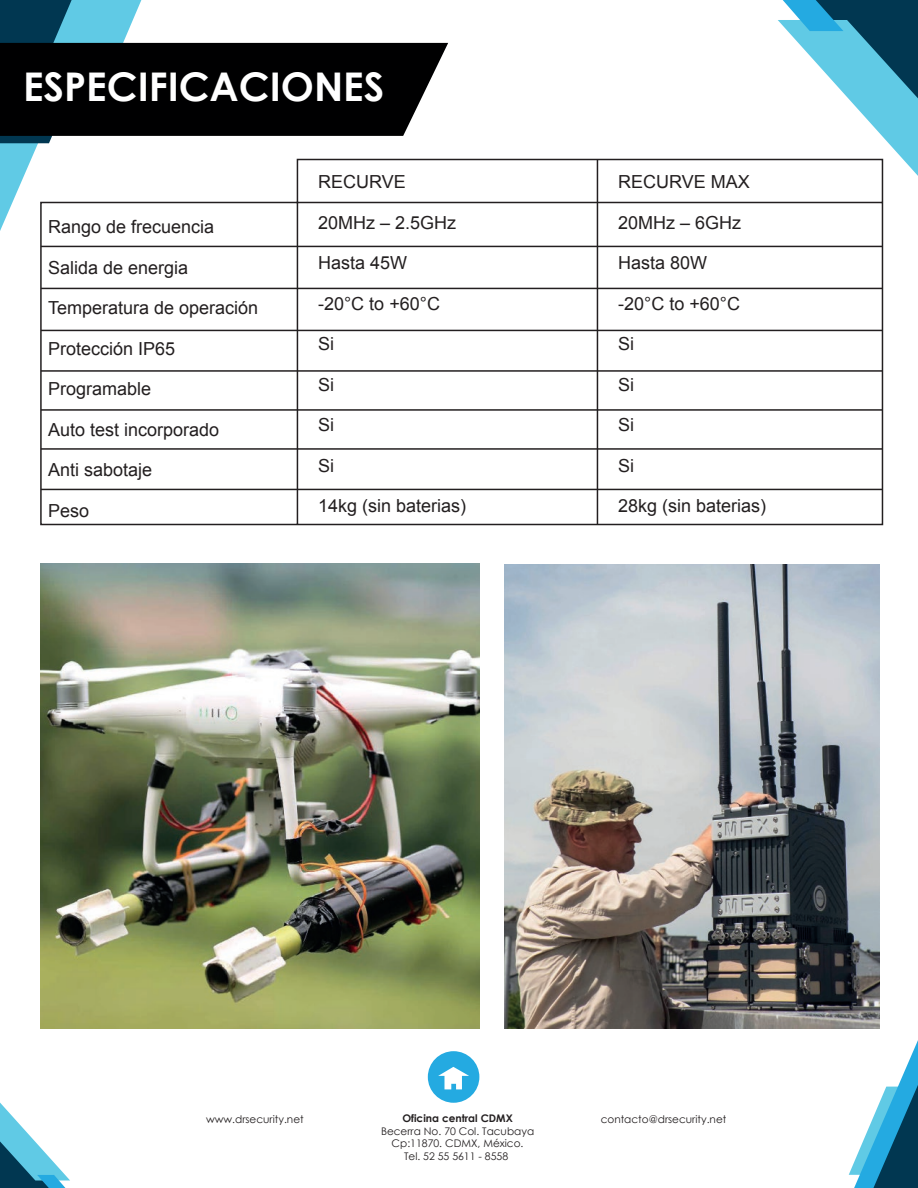
<style>
.page{position:relative;width:918px;height:1188px;background:#fff}
.page>*{position:absolute;margin:0;border:0;box-sizing:border-box;transform-origin:0 0}
.t1{font:700 39.6px "Century Gothic";color:#fff}
.t2{font:18px "Arial";color:#231f20}
.t3{font:10.5px/12.6px "Century Gothic";color:#231f20;text-align:center}
.t4{font:700 10.5px "Century Gothic";color:#231f20}
</style>
<div class="page">
<svg style="left:0;top:0;width:448px;height:231px"></svg>
<svg style="left:849px;top:1040px;width:69px;height:148px"></svg>
<svg style="left:0;top:1103px;width:70px;height:85px"></svg>
<svg style="left:778px;top:0;width:140px;height:176px"></svg>
<div style="left:428px;top:1051px;width:51px;height:52px;background:#24aae1;border-radius:50%"></div>
<svg style="left:438px;top:1067px;width:31px;height:22px"></svg>
<svg style="left:39px;top:158px;width:845px;height:368px"></svg>
<hr style="left:597px;top:160px;width:1px;height:364px;background:#231f20">
<hr style="left:41px;top:246px;width:841px;height:1px;background:#231f20">
<hr style="left:41px;top:288px;width:841px;height:1px;background:#231f20">
<hr style="left:41px;top:330px;width:841px;height:1px;background:#231f20">
<hr style="left:41px;top:370px;width:841px;height:2px;background:#231f20">
<hr style="left:41px;top:409px;width:841px;height:2px;background:#231f20">
<hr style="left:41px;top:448px;width:841px;height:2px;background:#231f20">
<hr style="left:41px;top:489px;width:841px;height:1px;background:#231f20">
<img style="left:505px;top:565px;width:374px;height:464px">
<img style="left:41px;top:564px;width:438px;height:465px">
<h1 class="t1" style="left:23px;top:57px;width:363px">ESPECIFICACIONES</h1>
<p class="t2" style="left:48px;top:214px;width:168px">Rango de frecuencia</p>
<p class="t2" style="left:48px;top:255px;width:142px">Salida de energia</p>
<p class="t2" style="left:48px;top:295px;width:212px">Temperatura de operación</p>
<p class="t2" style="left:48px;top:336px;width:129px">Protección IP65</p>
<p class="t2" style="left:48px;top:376px;width:105px">Programable</p>
<p class="t2" style="left:48px;top:417px;width:173px">Auto test incorporado</p>
<p class="t2" style="left:48px;top:457px;width:106px">Anti sabotaje</p>
<p class="t2" style="left:48px;top:498px;width:43px">Peso</p>
<p class="t2" style="left:318px;top:169px;width:89px">RECURVE</p>
<p class="t2" style="left:318px;top:210px;width:140px">20MHz – 2.5GHz</p>
<p class="t2" style="left:318px;top:250px;width:91px">Hasta 45W</p>
<p class="t2" style="left:318px;top:291px;width:123px">-20°C to +60°C</p>
<p class="t2" style="left:318px;top:331px;width:18px">Si</p>
<p class="t2" style="left:318px;top:372px;width:18px">Si</p>
<p class="t2" style="left:318px;top:412px;width:18px">Si</p>
<p class="t2" style="left:318px;top:453px;width:18px">Si</p>
<p class="t2" style="left:318px;top:493px;width:150px">14kg (sin baterias)</p>
<p class="t2" style="left:618px;top:169px;width:133px">RECURVE MAX</p>
<p class="t2" style="left:618px;top:210px;width:125px">20MHz – 6GHz</p>
<p class="t2" style="left:618px;top:250px;width:91px">Hasta 80W</p>
<p class="t2" style="left:618px;top:291px;width:123px">-20°C to +60°C</p>
<p class="t2" style="left:618px;top:331px;width:18px">Si</p>
<p class="t2" style="left:618px;top:372px;width:18px">Si</p>
<p class="t2" style="left:618px;top:412px;width:18px">Si</p>
<p class="t2" style="left:618px;top:453px;width:18px">Si</p>
<p class="t2" style="left:618px;top:493px;width:150px">28kg (sin baterias)</p>
<p class="t4" style="left:402px;top:1110px;width:112px">Oficina central CDMX</p>
<p class="t3" style="left:381px;top:1124px;width:155px">Becerra No. 70 Col. Tacubaya<br>Cp:11870. CDMX, México.<br>Tel. 52 55 5611 - 8558</p>
<p class="t3" style="left:206px;top:1113px;width:99px">www.drsecurity.net</p>
<p class="t3" style="left:601px;top:1113px;width:127px">contacto@drsecurity.net</p>
</div>
